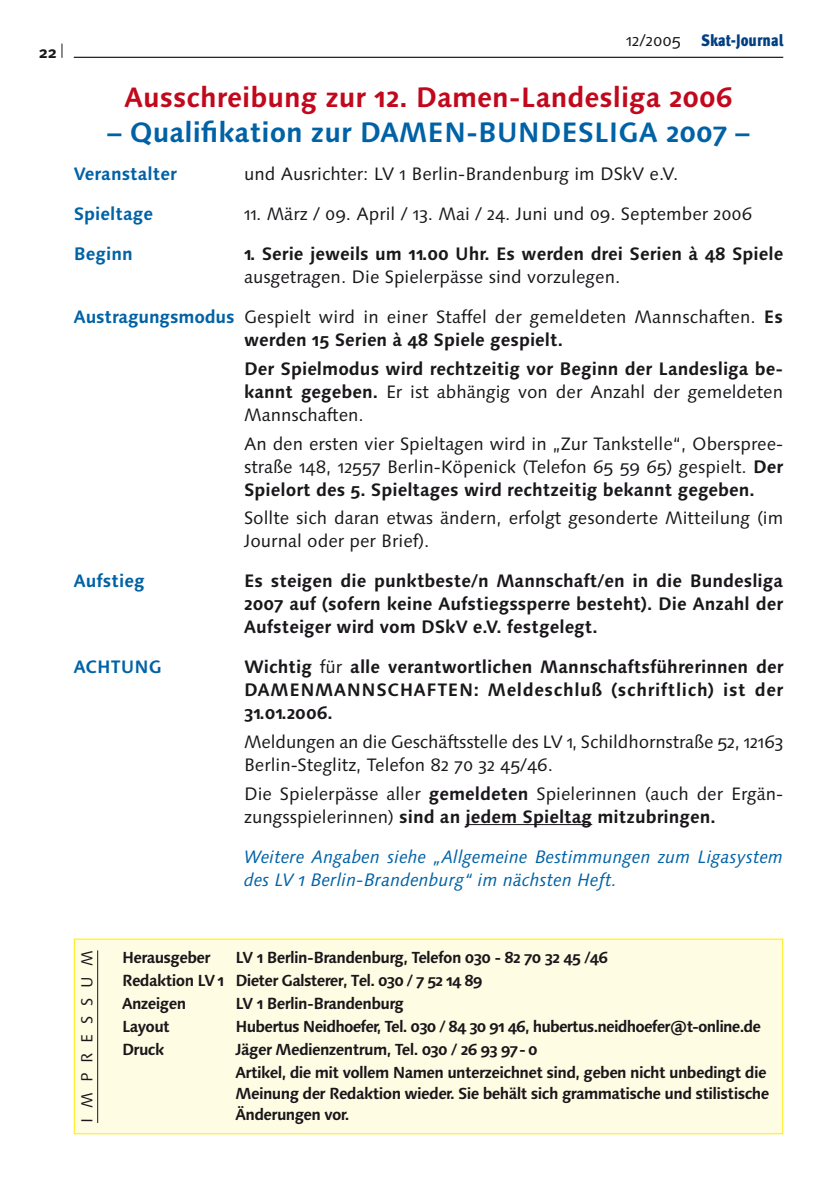
<style>
.page{position:relative;width:840px;height:1191px;background:#fff}
.page>*{position:absolute;margin:0;border:0;box-sizing:border-box;transform-origin:0 0}
.t1{font:700 28px "Linotype Syntax Os F";color:#c1081c}
.t2{font:700 28px "Linotype Syntax Os F";color:#0062a6}
.t3{font:18px/23px "Linotype Syntax Os F";color:#1a171b}
.t4{font:700 18px/23px "Linotype Syntax Os F";color:#1a171b;text-align:justify}
.t5{font:italic 18px/23px "Linotype Syntax Os F";color:#0062a6}
.t6{font:700 18px "Linotype Syntax Os F";color:#0062a6}
.t7{font:700 18px "Linotype Syntax Os F";letter-spacing:.03em;color:#1a171b}
.t8{font:900 condensed 16.6px "Meta";color:#003f81}
.t9{font:700 16.6px "Meta";color:#1a171b}
.t10{font:700 16px/22.8px "Linotype Syntax Os F";letter-spacing:-.04em;color:#1a171b}
.t11{font:16px "Linotype Syntax";color:#1a171b}
.s1{font-family:"Linotype Syntax Os F";font-weight:400;font-stretch:normal;color:#1a171b}
.s2{font-weight:700;color:#0062a6}
.s3{font-weight:700}
.s4{font-weight:400}
</style>
<div class="page">
<svg style="left:61px;top:44px;width:1px;height:14px"></svg>
<hr style="left:74px;top:57px;width:708px;height:1px;background:#1a171b">
<hr style="left:465px;top:824px;width:127px;height:1px;background:#1a171b">
<div style="left:74px;top:939px;width:708px;height:194px;background:#fffce4"></div>
<hr style="left:97px;top:950px;width:1px;height:173px;background:#1a171b">
<p class="t9" style="left:39px;top:42px;width:19px">22</p>
<p class="t8" style="left:625px;top:30px;width:158px"><span class="s1">12/2005</span> Skat-Journal</p>
<h1 class="t1" style="left:124px;top:80px;width:609px">Ausschreibung zur 12. Damen-Landesliga 2006</h1>
<h1 class="t2" style="left:108px;top:115px;width:295px">– Qualifikation zur Damen</h1>
<h1 class="t2" style="left:466px;top:115px;width:50px">-Bundesliga</h1>
<h1 class="t2" style="left:665px;top:115px;width:85px">2007 –</h1>
<p class="t6" style="left:74px;top:163px;width:105px">Veranstalter</p>
<p class="t3" style="left:244px;top:163px;width:435px">und Ausrichter: LV 1 Berlin-Brandenburg im DSkV e.V.</p>
<p class="t6" style="left:74px;top:203px;width:81px">Spieltage</p>
<p class="t3" style="left:244px;top:203px;width:509px">11. März / 09. April / 13. Mai / 24. Juni und 09. September 2006</p>
<p class="t6" style="left:74px;top:243px;width:60px">Beginn</p>
<p class="t4" style="left:244px;top:242px;width:540px">1. Serie jeweils um 11.00 Uhr. Es werden drei Serien à 48 Spiele</p>
<p class="t3" style="left:244px;top:266px;width:377px">ausgetragen. Die Spielerpässe sind vorzulegen.</p>
<p class="t3" style="left:244px;top:306px;width:540px;text-indent:-170px"><span class="s2">Austragungsmodus</span> Gespielt wird in einer Staffel der gemeldeten Mannschaften. <span class="s3">Es werden 15 Serien à 48 Spiele gespielt.</span></p>
<p class="t4" style="left:244px;top:357px;width:540px">Der Spielmodus wird rechtzeitig vor Beginn der Landesliga be&shy;kannt gegeben. <span class="s4">Er ist abhängig von der Anzahl der gemeldeten Mannschaften.</span></p>
<p class="t3" style="left:244px;top:432px;width:540px;text-align:justify">An den ersten vier Spieltagen wird in „Zur Tankstelle“, Oberspree&shy;straße 148, 12557 Berlin-Köpenick (Telefon 65 59 65) gespielt. <span class="s3">Der Spielort des 5. Spieltages wird rechtzeitig bekannt gegeben.</span></p>
<p class="t3" style="left:244px;top:507px;width:540px">Sollte sich daran etwas ändern, erfolgt gesonderte Mitteilung (im<br>Journal oder per Brief).</p>
<p class="t6" style="left:74px;top:570px;width:72px">Aufstieg</p>
<p class="t4" style="left:244px;top:569px;width:540px">Es steigen die punktbeste/n Mannschaft/en in die Bundesliga 2007 auf (sofern keine Aufstiegssperre besteht). Die Anzahl der Aufsteiger wird vom DSkV e.V. festgelegt.</p>
<p class="t6" style="left:74px;top:656px;width:26px">Achtung</p>
<p class="t4" style="left:244px;top:655px;width:540px">Wichtig <span class="s4">für</span> alle verantwortlichen Mannschaftsführerinnen der damenmannschaften</p>
<p class="t7" style="left:473px;top:679px;width:311px">: Meldeschluß (schriftlich) ist der</p>
<p class="t4" style="left:244px;top:701px;width:90px">31.01.2006.</p>
<p class="t3" style="left:244px;top:730px;width:540px">Meldungen an die Geschäftsstelle des LV 1, Schildhornstraße 52, 12163<br>Berlin-Steglitz, Telefon 82 70 32 45/46.</p>
<p class="t3" style="left:244px;top:782px;width:540px">Die Spielerpässe aller <span class="s3">gemeldeten</span> Spielerinnen (auch der Ergän&shy;zungsspielerinnen) <span class="s3">sind an jedem Spieltag mitzubringen.</span></p>
<p class="t5" style="left:244px;top:845px;width:540px">Weitere Angaben siehe „Allgemeine Bestimmungen zum Ligasystem des LV 1 Berlin-Brandenburg“ im nächsten Heft.</p>
<p class="t11" style="left:77px;top:1123px;width:172px;rotate:-90deg">Impress um</p>
<p class="t10" style="left:122px;top:946px;width:487px;text-indent:113px">LV 1 Berlin-Brandenburg, Telefon 030 - 82 70 32 45 /46<br>Redaktion LV 1 Dieter Galsterer, Tel. 030 / 7 52 14 89<br>Anzeigen</p>
<p class="t10" style="left:122px;top:946px;width:90px">Herausgeber</p>
<p class="t10" style="left:235px;top:992px;width:170px">LV 1 Berlin-Brandenburg</p>
<p class="t10" style="left:122px;top:1015px;width:49px">Layout</p>
<p class="t10" style="left:235px;top:1015px;width:526px">Hubertus Neidhoefer, Tel. 030 / 84 30 91 46, hubertus.neidhoefer@t-online.de</p>
<p class="t10" style="left:122px;top:1037px;width:44px">Druck</p>
<p class="t10" style="left:235px;top:1037px;width:532px">Jäger Medienzentrum, Tel. 030 / 26 93 97- 0<br>Artikel, die mit vollem Namen unterzeichnet sind, geben nicht unbedingt die</p>
<p class="t10" style="left:235px;top:1082px;width:535px;line-height:21.2px">Meinung der Redaktion wieder. Sie behält sich grammatische und stilistische<br>Änderungen vor.</p>
</div>
